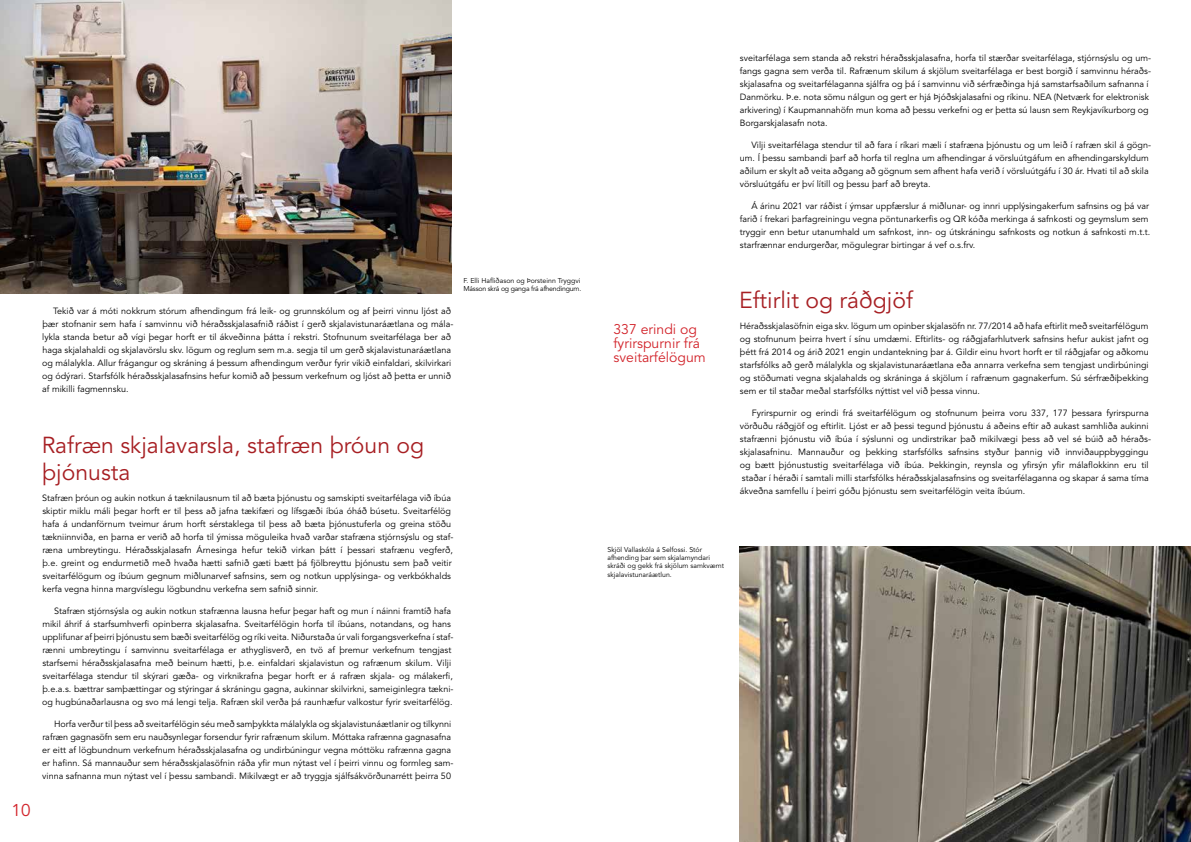
<style>
.page{position:relative;width:1191px;height:842px;background:#fff}
.page>*{position:absolute;margin:0;border:0;box-sizing:border-box;transform-origin:0 0}
.t1{font:23px/27.6px "Avenir LT Std";color:#a71f23}
.t2{font:17px "Avenir LT Std";color:#d2232a}
.t3{font:14px/14px "Avenir LT Std";color:#d2232a}
.t4{font:9px/13px "Avenir LT Std";color:#000}
.t5{font:7px/8.4px "Avenir LT Std";color:#000}
.t6{font:7px/8.4px "Avenir LT Std";letter-spacing:-.03em;color:#000}
</style>
<div class="page">
<img style="left:740px;top:546px;width:451px;height:296px">
<img style="left:0;top:0;width:452px;height:293px">
<p class="t4" style="left:42px;top:305px;width:413px;text-indent:11px">Tekið var á móti nokkrum stórum afhendingum frá leik- og grunnskólum og af þeirri vinnu ljóst að þær stofnanir sem hafa í samvinnu við héraðsskjalasafnið ráðist í gerð skjalavistunaráætlana og mála&shy;lykla standa betur að vígi þegar horft er til ákveðinna þátta í rekstri. Stofnunum sveitarfélaga ber að haga skjalahaldi og skjalavörslu skv. lögum og reglum sem m.a. segja til um gerð skjalavistunaráætlana og málalykla. Allur frágangur og skráning á þessum afhendingum verður fyrir vikið einfaldari, skilvirkari og ódýrari. Starfsfólk héraðsskjalasafnsins hefur komið að þessum verkefnum og ljóst að þetta er unnið af mikilli fagmennsku.</p>
<p class="t6" style="left:463px;top:276px;width:119px">F. Elli Hafliðason og Þorsteinn Tryggvi<br>Másson skrá og ganga frá afhendingum.</p>
<h2 class="t2" style="left:12px;top:800px;width:20px">10</h2>
<h1 class="t1" style="left:42px;top:432px;width:384px">Rafræn skjalavarsla, stafræn þróun og þjónusta</h1>
<p class="t4" style="left:42px;top:492px;width:413px">Stafræn þróun og aukin notkun á tæknilausnum til að bæta þjónustu og samskipti sveitarfélaga við íbúa skiptir miklu máli þegar horft er til þess að jafna tækifæri og lífsgæði íbúa óháð búsetu. Sveitarfélög hafa á undanförnum tveimur árum horft sérstaklega til þess að bæta þjónustuferla og greina stöðu tækniinnviða, en þarna er verið að horfa til ýmissa möguleika hvað varðar stafræna stjórnsýslu og staf&shy;ræna umbreytingu. Héraðsskjalasafn Árnesinga hefur tekið virkan þátt í þessari stafrænu vegferð, þ.e. greint og endurmetið með hvaða hætti safnið gæti bætt þá fjölbreyttu þjónustu sem það veitir sveitarfélögum og íbúum gegnum miðlunarvef safnsins, sem og notkun upplýsinga- og verkbókhalds kerfa vegna hinna margvíslegu lögbundnu verkefna sem safnið sinnir.</p>
<p class="t4" style="left:42px;top:605px;width:413px;text-indent:12px">Stafræn stjórnsýsla og aukin notkun stafrænna lausna hefur þegar haft og mun í náinni framtíð hafa mikil áhrif á starfsumhverfi opinberra skjalasafna. Sveitarfélögin horfa til íbúans, notandans, og hans upplifunar af þeirri þjónustu sem bæði sveitarfélög og ríki veita. Niðurstaða úr vali forgangsverkefna í staf&shy;rænni umbreytingu í samvinnu sveitarfélaga er athyglisverð, en tvö af þremur verkefnum tengjast starfsemi héraðsskjalasafna með beinum hætti, þ.e. einfaldari skjalavistun og rafrænum skilum. Vilji sveitarfélaga stendur til skýrari gæða- og virknikrafna þegar horft er á rafræn skjala- og málakerfi, þ.e.a.s. bættrar samþættingar og stýringar á skráningu gagna, aukinnar skilvirkni, sameiginlegra tækni&shy;og hugbúnaðarlausna og svo má lengi telja. Rafræn skil verða þá raunhæfur valkostur fyrir sveitarfélög.</p>
<p class="t4" style="left:42px;top:718px;width:413px;text-indent:12px">Horfa verður til þess að sveitarfélögin séu með samþykkta málalykla og skjalavistunáætlanir og tilkynni rafræn gagnasöfn sem eru nauðsynlegar forsendur fyrir rafrænum skilum. Móttaka rafrænna gagnasafna er eitt af lögbundnum verkefnum héraðsskjalasafna og undirbúningur vegna móttöku rafrænna gagna er hafinn. Sá mannauður sem héraðsskjalasöfnin ráða yfir mun nýtast vel í þeirri vinnu og formleg sam&shy;vinna safnanna mun nýtast vel í þessu sambandi. Mikilvægt er að tryggja sjálfsákvörðunarrétt þeirra 50</p>
<h3 class="t3" style="left:613px;top:322px;width:94px">337 erindi og fyrirspurnir frá sveitarfélögum</h3>
<p class="t4" style="left:739px;top:51px;width:413px">sveitarfélaga sem standa að rekstri héraðsskjalasafna, horfa til stærðar sveitarfélaga, stjórnsýslu og um&shy;fangs gagna sem verða til. Rafrænum skilum á skjölum sveitarfélaga er best borgið í samvinnu héraðs&shy;skjalasafna og sveitarfélaganna sjálfra og þá í samvinnu við sérfræðinga hjá samstarfsaðilum safnanna í Danmörku. Þ.e. nota sömu nálgun og gert er hjá Þjóðskjalasafni og ríkinu. NEA (Netværk for elektronisk arkivering) í Kaupmannahöfn mun koma að þessu verkefni og er þetta sú lausn sem Reykjavíkurborg og Borgarskjalasafn nota.</p>
<p class="t4" style="left:739px;top:138px;width:413px;text-indent:12px">Vilji sveitarfélaga stendur til að fara í ríkari mæli í stafræna þjónustu og um leið í rafræn skil á gögn&shy;um. Í þessu sambandi þarf að horfa til reglna um afhendingar á vörsluútgáfum en afhendingarskyldum aðilum er skylt að veita aðgang að gögnum sem afhent hafa verið í vörsluútgáfu í 30 ár. Hvati til að skila vörsluútgáfu er því lítill og þessu þarf að breyta.</p>
<p class="t4" style="left:739px;top:199px;width:412px;text-indent:12px">Á árinu 2021 var ráðist í ýmsar uppfærslur á miðlunar- og innri upplýsingakerfum safnsins og þá var farið í frekari þarfagreiningu vegna pöntunarkerfis og QR kóða merkinga á safnkosti og geymslum sem tryggir enn betur utanumhald um safnkost, inn- og útskráningu safnkosts og notkun á safnkosti m.t.t. starfrænnar endurgerðar, mögulegrar birtingar á vef o.s.frv.</p>
<h1 class="t1" style="left:739px;top:287px;width:175px">Eftirlit og ráðgjöf</h1>
<p class="t4" style="left:739px;top:320px;width:410px;text-align:justify">Héraðsskjalasöfnin eiga skv. lögum um opinber skjalasöfn nr. 77/2014 að hafa eftirlit með sveitarfélögum og stofnunum þeirra hvert í sínu umdæmi. Eftirlits- og ráðgjafarhlutverk safnsins hefur aukist jafnt og þétt frá 2014 og árið 2021 engin undantekning þar á. Gildir einu hvort horft er til ráðgjafar og aðkomu starfsfólks að gerð málalykla og skjalavistunaráætlana eða annarra verkefna sem tengjast undirbúningi og stöðumati vegna skjalahalds og skráninga á skjölum í rafrænum gagnakerfum. Sú sérfræðiþekking sem er til staðar meðal starfsfólks nýttist vel við þessa vinnu.</p>
<p class="t4" style="left:739px;top:407px;width:413px;text-indent:12px">Fyrirspurnir og erindi frá sveitarfélögum og stofnunum þeirra voru 337, 177 þessara fyrirspurna vörðuðu ráðgjöf og eftirlit. Ljóst er að þessi tegund þjónustu á aðeins eftir að aukast samhliða aukinni stafrænni þjónustu við íbúa í sýslunni og undirstrikar það mikilvægi þess að vel sé búið að héraðs&shy;skjalasafninu. Mannauður og þekking starfsfólks safnsins styður þannig við innviðauppbyggingu og bætt þjónustustig sveitarfélaga við íbúa. Þekkingin, reynsla og yfirsýn yfir málaflokkinn eru til staðar í héraði í samtali milli starfsfólks héraðsskjalasafnsins og sveitarfélaganna og skapar á sama tíma ákveðna samfellu í þeirri góðu þjónustu sem sveitarfélögin veita íbúum.</p>
<p class="t5" style="left:607px;top:545px;width:118px">Skjöl Vallaskóla á Selfossi. Stór afhending þar sem skjalamyndari skráði og gekk frá skjölum samkvæmt skjalavistunaráætlun.</p>
</div>
